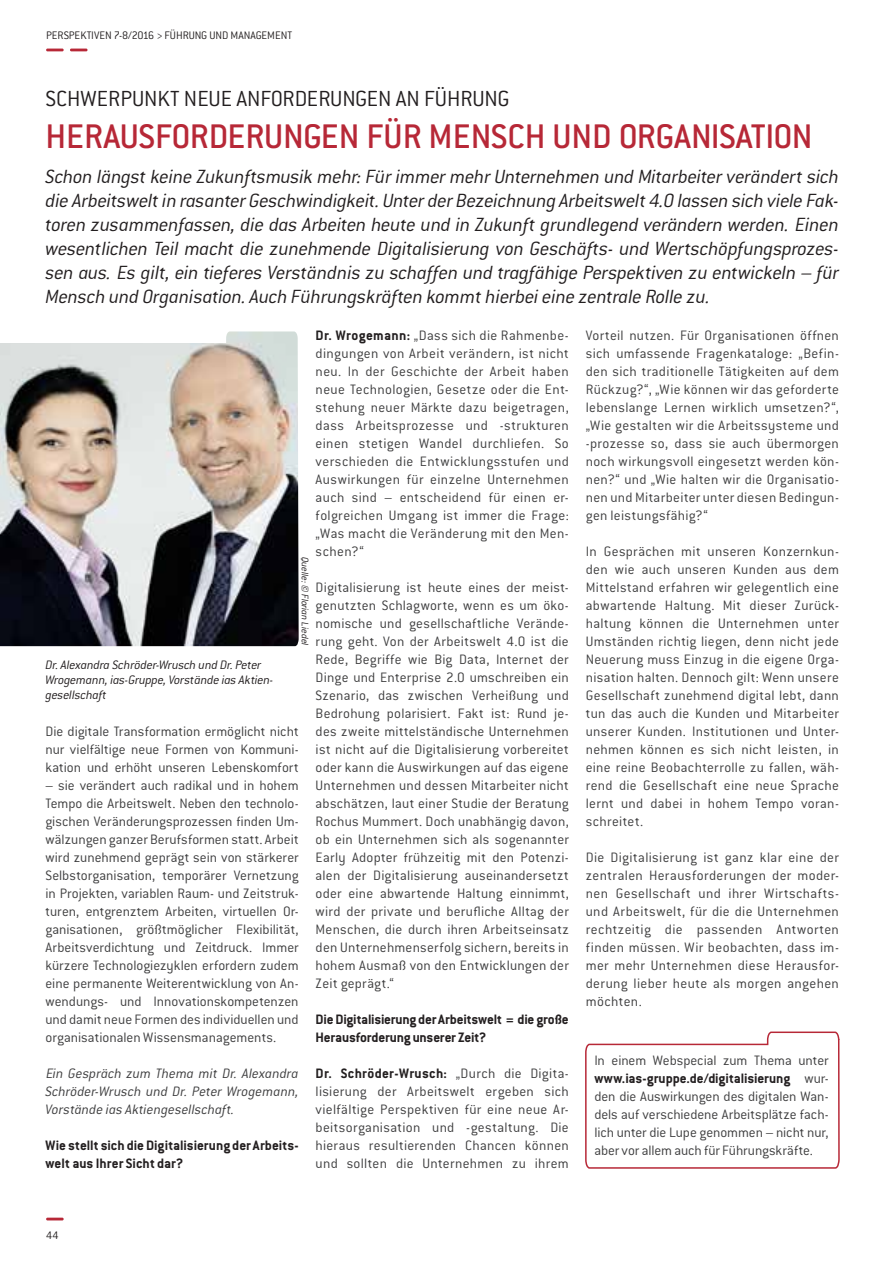
<style>
.page{position:relative;width:893px;height:1263px;background:#fff}
.page>*{position:absolute;margin:0;border:0;box-sizing:border-box;transform-origin:0 0}
.t1{font:500 37.5px "Conduit ITC";letter-spacing:-.005em;color:#b72837}
.t2{font:300 24px "Conduit ITC";color:#231f20}
.t3{font:italic 300 21px/24px "Conduit ITC";letter-spacing:-.01em;color:#231f20;text-align:justify}
.t4{font:300 15px/18px "Conduit ITC";letter-spacing:.015em;color:#3e3e3f;text-align:justify}
.t5{font:700 15px/18px "Conduit ITC";letter-spacing:-.005em;color:#231f20}
.t6{font:italic 300 15px/18px "Conduit ITC";letter-spacing:.005em;color:#3e3e3f;text-align:justify}
.t7{font:italic 300 13.5px/15px "Conduit ITC";letter-spacing:-.015em;color:#231f20}
.t8{font:300 12px "Conduit ITC";color:#231f20}
.t9{font:italic 300 10.5px "Conduit ITC";letter-spacing:-.015em;color:#231f20}
.s1{font-style:inherit}
.s2{font-weight:700;color:#231f20}
</style>
<div class="page">
<svg style="left:46px;top:1217px;width:18px;height:3px"></svg>
<svg style="left:46px;top:49px;width:18px;height:2px"></svg>
<svg style="left:70px;top:49px;width:18px;height:2px"></svg>
<svg style="left:585px;top:1031px;width:255px;height:138px"></svg>
<img style="left:0;top:331px;width:299px;height:315px">
<p class="t8" style="left:46px;top:29px;width:248px">PERSPEKTIVEN 7-8/2016 &gt; FÜHRUNG UND MANAGEMENT</p>
<h2 class="t2" style="left:45px;top:86px;width:466px">SCHWERPUNKT NEUE ANFORDERUNGEN AN FÜHRUNG</h2>
<h1 class="t1" style="left:45px;top:115px;width:769px">HERAUSFORDERUNGEN FÜR MENSCH UND ORGANISATION</h1>
<p class="t3" style="left:45px;top:164px;width:795px">Schon längst keine Zukunftsmusik mehr: Für immer mehr Unternehmen und Mitarbeiter verändert sich die Arbeitswelt in rasanter Geschwindigkeit. Unter der Bezeichnung Arbeitswelt 4.0 lassen sich viele Fak&shy;toren zusammenfassen, die das Arbeiten heute und in Zukunft grundlegend verändern werden. <span class="s1">E</span>inen wesentlichen Teil macht die zunehmende Digitalisierung von Geschäfts- und Wertschöpfungsprozes&shy;sen aus. <span class="s1">E</span>s gilt, ein tieferes Verständnis zu schaffen und tragfähige Perspektiven zu entwickeln – für Mensch und Organisation. Auch Führungskräften kommt hierbei eine zentrale Rolle zu.</p>
<p class="t4" style="left:316px;top:326px;width:255px"><span class="s2">Dr. Wrogemann:</span> „Dass sich die Rahmenbe&shy;dingungen von Arbeit verändern, ist nicht neu. In der Geschichte der Arbeit haben neue Technologien, Gesetze oder die Ent&shy;stehung neuer Märkte dazu beigetragen, dass Arbeitsprozesse und -strukturen einen stetigen Wandel durchliefen. So verschieden die Entwicklungsstufen und Auswirkungen für einzelne Unternehmen auch sind – entscheidend für einen er&shy;folgreichen Umgang ist immer die Frage: „Was macht die Veränderung mit den Men&shy;schen?“</p>
<p class="t4" style="left:316px;top:578px;width:255px">Digitalisierung ist heute eines der meist&shy;genutzten Schlagworte, wenn es um öko&shy;nomische und gesellschaftliche Verände&shy;rung geht. Von der Arbeitswelt 4.0 ist die Rede, Begriffe wie Big Data, Internet der Dinge und Enterprise 2.0 umschreiben ein Szenario, das zwischen Verheißung und Bedrohung polarisiert. Fakt ist: Rund je&shy;des zweite mittelständische Unternehmen ist nicht auf die Digitalisierung vorbereitet oder kann die Auswirkungen auf das eigene Unternehmen und dessen Mitarbeiter nicht abschätzen, laut einer Studie der Beratung Rochus Mummert. Doch unabhängig davon, ob ein Unternehmen sich als sogenannter Early Adopter frühzeitig mit den Potenzi&shy;alen der Digitalisierung auseinandersetzt oder eine abwartende Haltung einnimmt, wird der private und berufliche Alltag der Menschen, die durch ihren Arbeitseinsatz den Unternehmenserfolg sichern, bereits in hohem Ausmaß von den Entwicklungen der Zeit geprägt.“</p>
<p class="t5" style="left:316px;top:1010px;width:255px">Die Digitalisierung der Arbeitswelt = die große<br>Herausforderung unserer Zeit?</p>
<p class="t4" style="left:316px;top:1064px;width:255px"><span class="s2">Dr. Schröder-Wrusch:</span> „Durch die Digita&shy;lisierung der Arbeitswelt ergeben sich vielfältige Perspektiven für eine neue Ar&shy;beitsorganisation und -gestaltung. Die hieraus resultierenden Chancen können und sollten die Unternehmen zu ihrem</p>
<p class="t9" style="left:311px;top:557px;width:90px;rotate:90deg">Quelle: © Florian Liedel</p>
<p class="t7" style="left:45px;top:657px;width:228px">Dr. Alexandra Schröder-Wrusch und Dr. Peter<br>Wrogemann, ias-Gruppe, Vorstände ias Aktien&shy;gesellschaft</p>
<p class="t4" style="left:45px;top:722px;width:255px">Die digitale Transformation ermöglicht nicht nur vielfältige neue Formen von Kommuni&shy;kation und erhöht unseren Lebenskomfort</p>
<p class="t4" style="left:45px;top:776px;width:255px">– sie verändert auch radikal und in hohem Tempo die Arbeitswelt. Neben den technolo&shy;gischen Veränderungsprozessen finden Um&shy;wälzungen ganzer Berufsformen statt. Arbeit wird zunehmend geprägt sein von stärkerer Selbstorganisation, temporärer Vernetzung in Projekten, variablen Raum- und Zeitstruk&shy;turen, entgrenztem Arbeiten, virtuellen Or&shy;ganisationen, größtmöglicher Flexibilität, Arbeitsverdichtung und Zeitdruck. Immer kürzere Technologiezyklen erfordern zudem eine permanente Weiterentwicklung von An&shy;wendungs- und Innovationskompetenzen und damit neue Formen des individuellen und organisationalen Wissensmanagements.</p>
<p class="t6" style="left:45px;top:1064px;width:255px"><span class="s1">E</span>in Gespräch zum Thema mit Dr. Alexandra Schröder-Wrusch und Dr. Peter Wrogemann, Vorstände ias Aktiengesellschaft.</p>
<p class="t5" style="left:45px;top:1136px;width:255px">Wie stellt sich die Digitalisierung der Arbeits&shy;welt aus Ihrer Sicht dar?</p>
<p class="t4" style="left:586px;top:326px;width:255px">Vorteil nutzen. Für Organisationen öffnen sich umfassende Fragenkataloge: „Befin&shy;den sich traditionelle Tätigkeiten auf dem Rückzug?“, „Wie können wir das geforderte lebenslange Lernen wirklich umsetzen?“, „Wie gestalten wir die Arbeitssysteme und -prozesse so, dass sie auch übermorgen noch wirkungsvoll eingesetzt werden kön&shy;nen?“ und „Wie halten wir die Organisatio&shy;nen und Mitarbeiter unter diesen Bedingun&shy;gen leistungsfähig?“</p>
<p class="t4" style="left:586px;top:542px;width:255px">In Gesprächen mit unseren Konzernkun&shy;den wie auch unseren Kunden aus dem Mittelstand erfahren wir gelegentlich eine abwartende Haltung. Mit dieser Zurück&shy;haltung können die Unternehmen unter Umständen richtig liegen, denn nicht jede Neuerung muss Einzug in die eigene Orga&shy;nisation halten. Dennoch gilt: Wenn unsere Gesellschaft zunehmend digital lebt, dann tun das auch die Kunden und Mitarbeiter unserer Kunden. Institutionen und Unter&shy;nehmen können es sich nicht leisten, in eine reine Beobachterrolle zu fallen, wäh&shy;rend die Gesellschaft eine neue Sprache lernt und dabei in hohem Tempo voran&shy;schreitet.</p>
<p class="t4" style="left:586px;top:848px;width:255px">Die Digitalisierung ist ganz klar eine der zentralen Herausforderungen der moder&shy;nen Gesellschaft und ihrer Wirtschafts&shy;und Arbeitswelt, für die die Unternehmen rechtzeitig die passenden Antworten finden müssen. Wir beobachten, dass im&shy;mer mehr Unternehmen diese Herausfor&shy;derung lieber heute als morgen angehen möchten.</p>
<p class="t4" style="left:594px;top:1052px;width:236px">In einem Webspecial zum Thema unter <span class="s2">www.ias-gruppe.de/digitalisierung</span> wur&shy;den die Auswirkungen des digitalen Wan&shy;dels auf verschiedene Arbeitsplätze fach&shy;lich unter die Lupe genommen – nicht nur, aber vor allem auch für Führungskräfte.</p>
<p class="t8" style="left:46px;top:1229px;width:14px">44</p>
</div>
